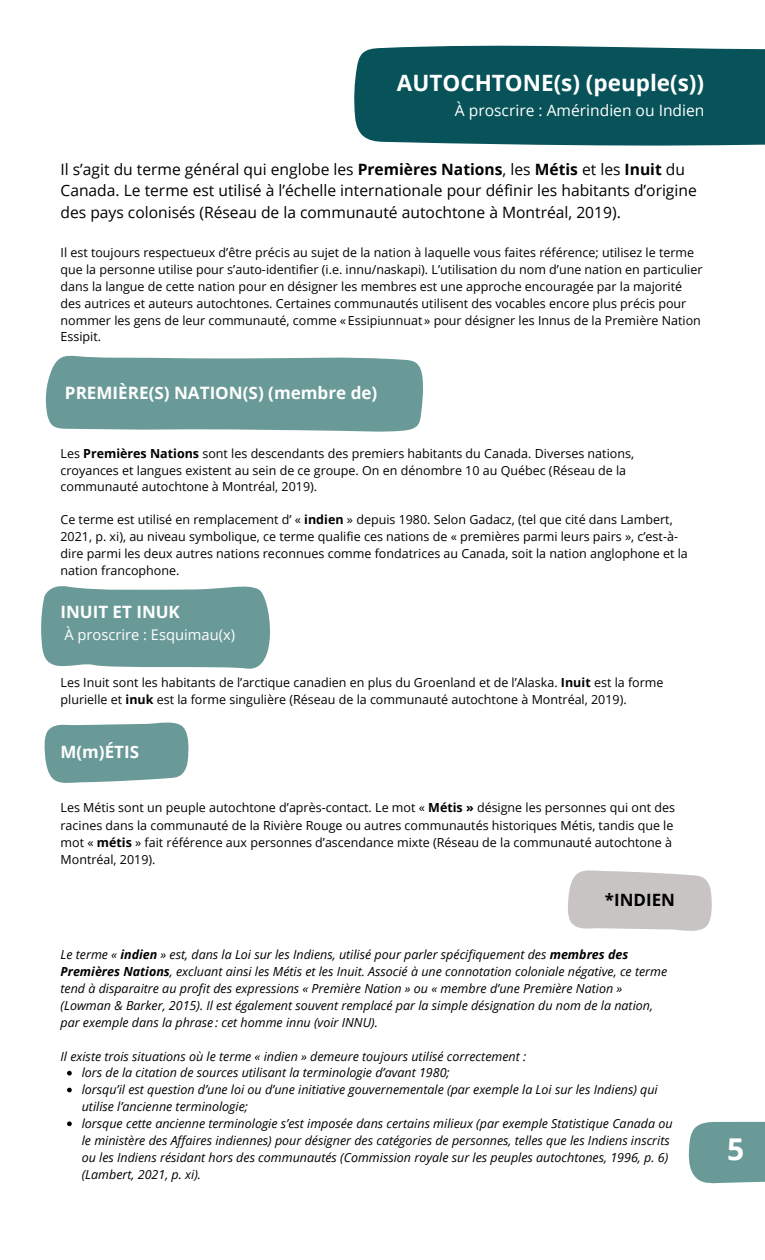
<style>
.page{position:relative;width:765px;height:1260px;background:#fff}
.page>*{position:absolute;margin:0;border:0;box-sizing:border-box;transform-origin:0 0}
.t1{font:700 30px "Open Sans";color:#fff}
.t2{font:700 22.5px "Open Sans";color:#fff}
.t3{font:700 17.12px "Open Sans";color:#fff}
.t4{font:700 17px "Open Sans";color:#fff}
.t5{font:700 17px "Open Sans";color:#000}
.t6{font:15.62px/21.5px "Open Sans";color:#000}
.t7{font:15.62px "Open Sans";color:#fff}
.t8{font:14.75px "Open Sans";color:#fff}
.t9{font:12.5px/16.9px "Open Sans";color:#000}
.t10{font:italic 12.5px/16.9px "Open Sans";color:#000}
.s1{font-weight:700}
</style>
<div class="page">
<svg style="left:41px;top:586px;width:229px;height:83px;background:#75a29f"></svg>
<svg style="left:44px;top:722px;width:145px;height:61px;background:#7aa5a2"></svg>
<div style="left:354px;top:45px;width:411px;height:101px;background:#075359"></div>
<svg style="left:45px;top:355px;width:378px;height:77px;background:#76a3a0"></svg>
<svg style="left:568px;top:870px;width:144px;height:61px;background:#cdcaca"></svg>
<svg style="left:67px;top:1071px;width:5px;height:5px"></svg>
<svg style="left:67px;top:1088px;width:5px;height:4px"></svg>
<svg style="left:67px;top:1121px;width:5px;height:5px"></svg>
<svg style="left:689px;top:1121px;width:76px;height:62px;background:#72a09d"></svg>
<h4 class="t2" style="left:397px;top:67px;width:309px">AUTOCHTONE(s) (peuple(s))</h4>
<h4 class="t7" style="left:455px;top:99px;width:251px">À proscrire : Amérindien ou Indien</h4>
<p class="t6" style="left:61px;top:158px;width:638px">Il s’agit du terme général qui englobe les <span class="s1">Premières Nations</span>, les <span class="s1">Métis</span> et les <span class="s1">Inuit</span> du<br>Canada. Le terme est utilisé à l’échelle internationale pour définir les habitants d’origine des pays colonisés (Réseau de la communauté autochtone à Montréal, 2019).</p>
<p class="t9" style="left:61px;top:244px;width:644px">Il est toujours respectueux d’être précis au sujet de la nation à laquelle vous faites référence; utilisez le terme que la personne utilise pour s’auto-identifier (i.e. innu/naskapi). L’utilisation du nom d’une nation en particulier dans la langue de cette nation pour en désigner les membres est une approche encouragée par la majorité des autrices et auteurs autochtones. Certaines communautés utilisent des vocables encore plus précis pour nommer les gens de leur communauté, comme «Essipiunnuat » pour désigner les Innus de la Première Nation Essipit.</p>
<h2 class="t3" style="left:65px;top:380px;width:314px">PREMIÈRE(S) NATION(S) (membre de)</h2>
<p class="t9" style="left:61px;top:444px;width:575px">Les <span class="s1">Premières Nations</span> sont les descendants des premiers habitants du Canada. Diverses nations, croyances et langues existent au sein de ce groupe. On en dénombre 10 au Québec (Réseau de la communauté autochtone à Montréal, 2019).</p>
<h1 class="t9" style="left:61px;top:511px;width:629px">Ce terme est utilisé en remplacement d’ « <span class="s1">indien</span> » depuis 1980. Selon Gadacz, (tel que cité dans Lambert, 2021, p. xi), au niveau symbolique, ce terme qualifie ces nations de « premières parmi leurs pairs », c’est-à&shy;dire parmi les deux autres nations reconnues comme fondatrices au Canada, soit la nation anglophone et la nation francophone.</h1>
<p class="t4" style="left:61px;top:600px;width:121px">INUIT ET INUK</p>
<p class="t8" style="left:64px;top:624px;width:172px">À proscrire : Esquimau(x)</p>
<h3 class="t9" style="left:61px;top:674px;width:605px">Les Inuit sont les habitants de l’arctique canadien en plus du Groenland et de l’Alaska. <span class="s1">Inuit</span> est la forme plurielle et <span class="s1">inuk</span> est la forme singulière (Réseau de la communauté autochtone à Montréal, 2019).</h3>
<p class="t4" style="left:61px;top:739px;width:80px">M(m)ÉTIS</p>
<p class="t9" style="left:61px;top:799px;width:616px;line-height:17.2px">Les Métis sont un peuple autochtone d’après-contact. Le mot « <span class="s1">Métis »</span> désigne les personnes qui ont des racines dans la communauté de la Rivière Rouge ou autres communautés historiques Métis, tandis que le mot « <span class="s1">métis</span> » fait référence aux personnes d’ascendance mixte (Réseau de la communauté autochtone à Montréal, 2019).</p>
<h3 class="t5" style="left:605px;top:888px;width:72px">*INDIEN</h3>
<p class="t10" style="left:61px;top:946px;width:608px">Le terme « <span class="s1">indien</span> » est, dans la Loi sur les Indiens, utilisé pour parler spécifiquement des <span class="s1">membres des Premières Nations</span>, excluant ainsi les Métis et les Inuit. Associé à une connotation coloniale négative, ce terme tend à disparaitre au profit des expressions « Première Nation » ou « membre d’une Première Nation » (Lowman &amp; Barker, 2015). Il est également souvent remplacé par la simple désignation du nom de la nation, par exemple dans la phrase : cet homme innu (voir INNU).</p>
<p class="t10" style="left:61px;top:1047px;width:467px">Il existe trois situations où le terme « indien » demeure toujours utilisé correctement :</p>
<h2 class="t10" style="left:82px;top:1064px;width:370px">lors de la citation de sources utilisant la terminologie d’avant 1980;</h2>
<p class="t10" style="left:82px;top:1081px;width:578px">lorsqu’il est question d’une loi ou d’une initiative gouvernementale (par exemple la Loi sur les Indiens) qui utilise l’ancienne terminologie;</p>
<p class="t10" style="left:82px;top:1115px;width:592px">lorsque cette ancienne terminologie s’est imposée dans certains milieux (par exemple Statistique Canada ou le ministère des Affaires indiennes) pour désigner des catégories de personnes, telles que les Indiens inscrits ou les Indiens résidant hors des communautés (Commission royale sur les peuples autochtones, 1996, p. 6) (Lambert, 2021, p. xi).</p>
<p class="t1" style="left:727px;top:1128px;width:19px">5</p>
</div>
